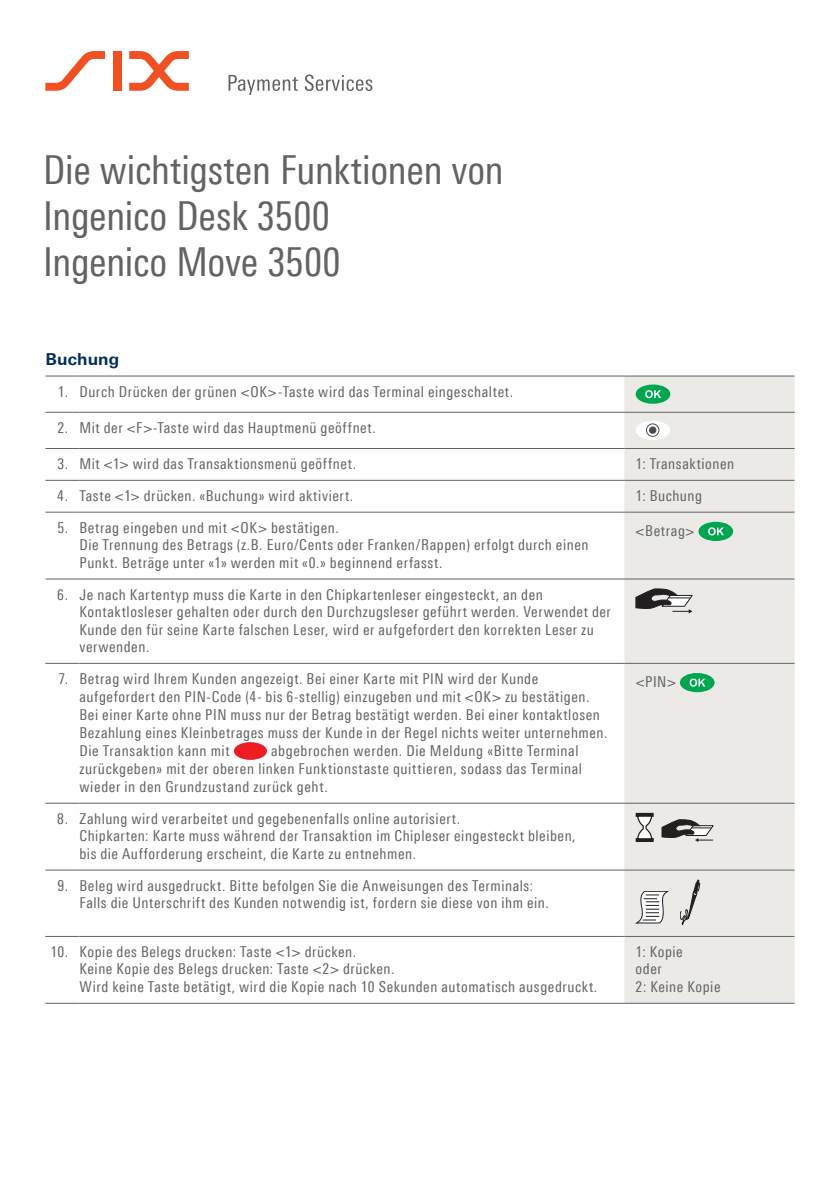
<style>
.page{position:relative;width:840px;height:1191px;background:#fff}
.page>*{position:absolute;margin:0;border:0;box-sizing:border-box;transform-origin:0 0}
.t1{font:40px/46px "Linotype Univers 420 Cn";letter-spacing:-.005em;color:#636366}
.t2{font:700 16.4px "Linotype Univers 630";letter-spacing:.01em;color:#002e5e}
.t3{font:15px/17.6px "Linotype Univers 420 Cn";letter-spacing:.035em;color:#636366}
</style>
<div class="page">
<div style="left:624px;top:377px;width:170px;height:626px;background:#ebeae6"></div>
<hr style="left:45px;top:376px;width:34px;height:1px;background:#636366">
<hr style="left:79px;top:376px;width:545px;height:1px;background:#636366">
<hr style="left:624px;top:376px;width:170px;height:1px;background:#636366">
<hr style="left:45px;top:412px;width:34px;height:1px;background:#636366">
<hr style="left:79px;top:412px;width:545px;height:1px;background:#636366">
<hr style="left:624px;top:412px;width:170px;height:1px;background:#636366">
<hr style="left:45px;top:448px;width:34px;height:1px;background:#636366">
<hr style="left:79px;top:448px;width:545px;height:1px;background:#636366">
<hr style="left:624px;top:448px;width:170px;height:1px;background:#636366">
<hr style="left:45px;top:480px;width:34px;height:1px;background:#636366">
<hr style="left:79px;top:480px;width:545px;height:1px;background:#636366">
<hr style="left:624px;top:480px;width:170px;height:1px;background:#636366">
<hr style="left:45px;top:512px;width:34px;height:1px;background:#636366">
<hr style="left:79px;top:512px;width:545px;height:1px;background:#636366">
<hr style="left:624px;top:512px;width:170px;height:1px;background:#636366">
<hr style="left:45px;top:578px;width:34px;height:1px;background:#636366">
<hr style="left:79px;top:578px;width:545px;height:1px;background:#636366">
<hr style="left:624px;top:578px;width:170px;height:1px;background:#636366">
<hr style="left:45px;top:663px;width:34px;height:1px;background:#636366">
<hr style="left:79px;top:663px;width:545px;height:1px;background:#636366">
<hr style="left:624px;top:663px;width:170px;height:1px;background:#636366">
<hr style="left:45px;top:803px;width:34px;height:1px;background:#636366">
<hr style="left:79px;top:803px;width:545px;height:1px;background:#636366">
<hr style="left:624px;top:803px;width:170px;height:1px;background:#636366">
<hr style="left:45px;top:869px;width:34px;height:1px;background:#636366">
<hr style="left:79px;top:869px;width:545px;height:1px;background:#636366">
<hr style="left:624px;top:869px;width:170px;height:1px;background:#636366">
<hr style="left:45px;top:936px;width:34px;height:1px;background:#636366">
<hr style="left:79px;top:936px;width:545px;height:1px;background:#636366">
<hr style="left:624px;top:936px;width:170px;height:1px;background:#636366">
<hr style="left:45px;top:1003px;width:34px;height:1px;background:#636366">
<hr style="left:79px;top:1003px;width:545px;height:1px;background:#636366">
<hr style="left:624px;top:1003px;width:170px;height:1px;background:#636366">
<div style="left:636px;top:385px;width:33px;height:18px;background:#00a54f;border-radius:50%"></div>
<div style="left:635px;top:384px;width:35px;height:20px;border:2px solid #00a54f;border-radius:50%"></div>
<svg style="left:645px;top:390px;width:15px;height:8px"></svg>
<div style="left:636px;top:421px;width:33px;height:18px;background:#fff;border-radius:50%"></div>
<div style="left:635px;top:421px;width:35px;height:19px;border:2px solid #fff;border-radius:50%"></div>
<div style="left:645px;top:423px;width:14px;height:14px;border:1px solid #4b4c4d;border-radius:50%"></div>
<svg style="left:648px;top:426px;width:8px;height:8px"></svg>
<div style="left:698px;top:522px;width:34px;height:18px;background:#00a54f;border-radius:50%"></div>
<div style="left:698px;top:522px;width:34px;height:19px;border:2px solid #00a54f;border-radius:50%"></div>
<svg style="left:708px;top:527px;width:15px;height:8px"></svg>
<svg style="left:635px;top:588px;width:57px;height:25px"></svg>
<div style="left:234px;top:742px;width:33px;height:18px;background:#ee1d23;border-radius:50%"></div>
<div style="left:680px;top:674px;width:33px;height:17px;background:#00a54f;border-radius:50%"></div>
<div style="left:679px;top:673px;width:35px;height:19px;border:2px solid #00a54f;border-radius:50%"></div>
<svg style="left:689px;top:678px;width:16px;height:8px"></svg>
<div style="left:635px;top:813px;width:18px;height:4px;border:1px solid #231f20"></div>
<div style="left:635px;top:838px;width:18px;height:4px;border:1px solid #231f20"></div>
<svg style="left:636px;top:815px;width:16px;height:25px"></svg>
<svg style="left:661px;top:819px;width:52px;height:23px"></svg>
<svg style="left:635px;top:891px;width:32px;height:32px"></svg>
<svg style="left:679px;top:879px;width:20px;height:45px"></svg>
<svg style="left:45px;top:51px;width:60px;height:40px"></svg>
<div style="left:113px;top:51px;width:8px;height:40px;background:#f15122"></div>
<svg style="left:129px;top:51px;width:60px;height:40px"></svg>
<svg style="left:228px;top:74px;width:144px;height:21px"></svg>
<h1 class="t1" style="left:43px;top:147px;width:462px">Die wichtigsten Funktionen von<br>Ingenico Desk 3500<br>Ingenico Move 3500</h1>
<p class="t2" style="left:45px;top:349px;width:75px">Buchung</p>
<p class="t3" style="left:58px;top:382px;width:456px">1. Durch Drücken der grünen &lt;OK&gt;-Taste wird das Terminal eingeschaltet.</p>
<p class="t3" style="left:57px;top:418px;width:320px">2. Mit der &lt;F&gt;-Taste wird das Hauptmenü geöffnet.</p>
<p class="t3" style="left:57px;top:455px;width:300px">3. Mit &lt;1&gt; wird das Transaktionsmenü geöffnet.</p>
<p class="t3" style="left:635px;top:455px;width:100px">1: Transaktionen</p>
<p class="t3" style="left:57px;top:486px;width:297px">4. Taste &lt;1&gt; drücken. «Buchung» wird aktiviert.</p>
<p class="t3" style="left:635px;top:486px;width:68px">1: Buchung</p>
<p class="t3" style="left:79px;top:518px;width:510px;text-indent:-22px">5. Betrag eingeben und mit &lt;OK&gt; bestätigen.<br>Die Trennung des Betrags (z.B. Euro/Cents oder Franken/Rappen) erfolgt durch einen<br>Punkt. Beträge unter «1» werden mit «0.» beginnend erfasst.</p>
<p class="t3" style="left:635px;top:522px;width:60px">&lt;Betrag&gt;</p>
<p class="t3" style="left:79px;top:585px;width:532px;text-indent:-22px">6. Je nach Kartentyp muss die Karte in den Chipkartenleser eingesteckt, an den Kontaktlosleser gehalten oder durch den Durchzugsleser geführt werden. Verwendet der Kunde den für seine Karte falschen Leser, wird er aufgefordert den korrekten Leser zu verwenden.</p>
<p class="t3" style="left:79px;top:669px;width:529px;text-indent:-21px">7. Betrag wird Ihrem Kunden angezeigt. Bei einer Karte mit PIN wird der Kunde aufgefordert den PIN-Code (4- bis 6-stellig) einzugeben und mit &lt;OK&gt; zu bestätigen.<br>Bei einer Karte ohne PIN muss nur der Betrag bestätigt werden. Bei einer kontaktlosen Bezahlung eines Kleinbetrages muss der Kunde in der Regel nichts weiter unternehmen.<br>Die Transaktion kann mit</p>
<p class="t3" style="left:635px;top:673px;width:42px">&lt;PIN&gt;</p>
<p class="t3" style="left:79px;top:741px;width:504px;text-indent:191px">abgebrochen werden. Die Meldung «Bitte Terminal zurückgeben» mit der oberen linken Funktionstaste quittieren, sodass das Terminal wieder in den Grundzustand zurück geht.</p>
<p class="t3" style="left:79px;top:809px;width:497px;text-indent:-22px">8. Zahlung wird verarbeitet und gegebenenfalls online autorisiert.<br>Chipkarten: Karte muss während der Transaktion im Chipleser eingesteckt bleiben, bis die Aufforderung erscheint, die Karte zu entnehmen.</p>
<p class="t3" style="left:79px;top:876px;width:470px;text-indent:-22px">9. Beleg wird ausgedruckt. Bitte befolgen Sie die Anweisungen des Terminals:<br>Falls die Unterschrift des Kunden notwendig ist, fordern sie diese von ihm ein.</p>
<p class="t3" style="left:79px;top:942px;width:519px;text-indent:-29px">10. Kopie des Belegs drucken: Taste &lt;1&gt; drücken.<br>Keine Kopie des Belegs drucken: Taste &lt;2&gt; drücken.<br>Wird keine Taste betätigt, wird die Kopie nach 10 Sekunden automatisch ausgedruckt.</p>
<p class="t3" style="left:635px;top:942px;width:86px">1: Kopie<br>oder<br>2: Keine Kopie</p>
</div>
